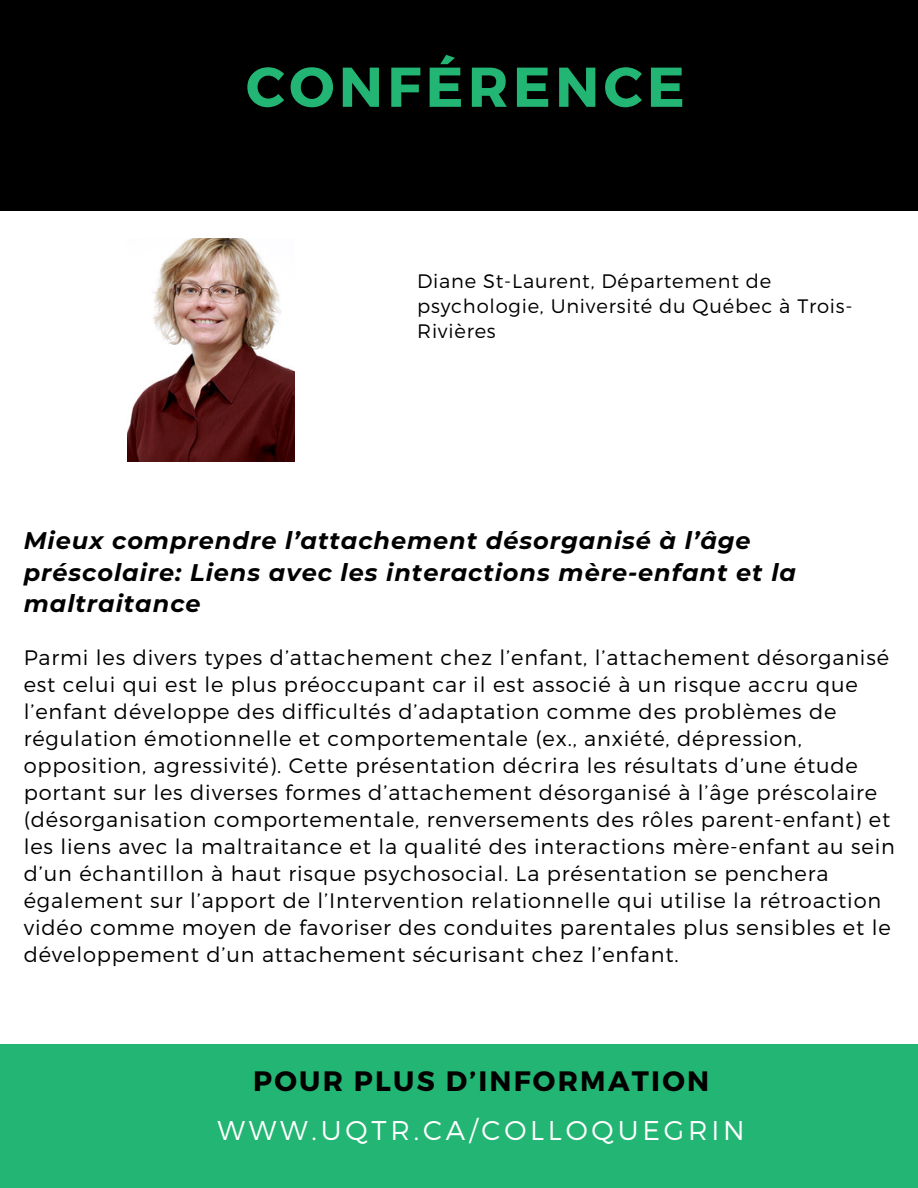
<style>
.page{position:relative;width:918px;height:1188px;background:#fff}
.page>*{position:absolute;margin:0;border:0;box-sizing:border-box;transform-origin:0 0}
.t1{font:700 56.1px "Montserrat";letter-spacing:.08em;color:#23b573}
.t2{font:700 28.05px "Montserrat";letter-spacing:.08em;color:#000}
.t3{font:300 27.15px "Montserrat";letter-spacing:.14em;color:#fff}
.t4{font:italic 700 24px/31.5px "Montserrat";letter-spacing:.04em;color:#000}
.t5{font:300 21px/27px "Montserrat";letter-spacing:.04em;color:#000}
.t6{font:300 19.5px/24.8px "Montserrat";letter-spacing:.04em;color:#000}
</style>
<div class="page">
<div style="left:0;top:0;width:918px;height:211px;background:#000"></div>
<div style="left:0;top:1045px;width:918px;height:143px;background:#23b573"></div>
<img style="left:127px;top:238px;width:168px;height:223px">
<h1 class="t1" style="left:246px;top:50px;width:440px">CONFÉRENCE</h1>
<h4 class="t6" style="left:417px;top:268px;width:437px">Diane St-Laurent, Département de psychologie, Université du Québec à Trois-<br>Rivières</h4>
<p class="t4" style="left:24px;top:525px;width:774px">Mieux comprendre l’attachement désorganisé à l’âge préscolaire: Liens avec les interactions mère-enfant et la maltraitance</p>
<p class="t5" style="left:24px;top:643px;width:873px">Parmi les divers types d’attachement chez l’enfant, l’attachement désorganisé est celui qui est le plus préoccupant car il est associé à un risque accru que l’enfant développe des difficultés d’adaptation comme des problèmes de régulation émotionnelle et comportementale (ex., anxiété, dépression, opposition, agressivité). Cette présentation décrira les résultats d’une étude portant sur les diverses formes d’attachement désorganisé à l’âge préscolaire (désorganisation comportementale, renversements des rôles parent-enfant) et les liens avec la maltraitance et la qualité des interactions mère-enfant au sein d’un échantillon à haut risque psychosocial. La présentation se penchera également sur l’apport de l’Intervention relationnelle qui utilise la rétroaction vidéo comme moyen de favoriser des conduites parentales plus sensibles et le développement d’un attachement sécurisant chez l’enfant.</p>
<p class="t2" style="left:253px;top:1063px;width:458px">POUR PLUS D’INFORMATION</p>
<p class="t3" style="left:217px;top:1112px;width:529px">WWW.UQTR.CA/COLLOQUEGRIN</p>
</div>
